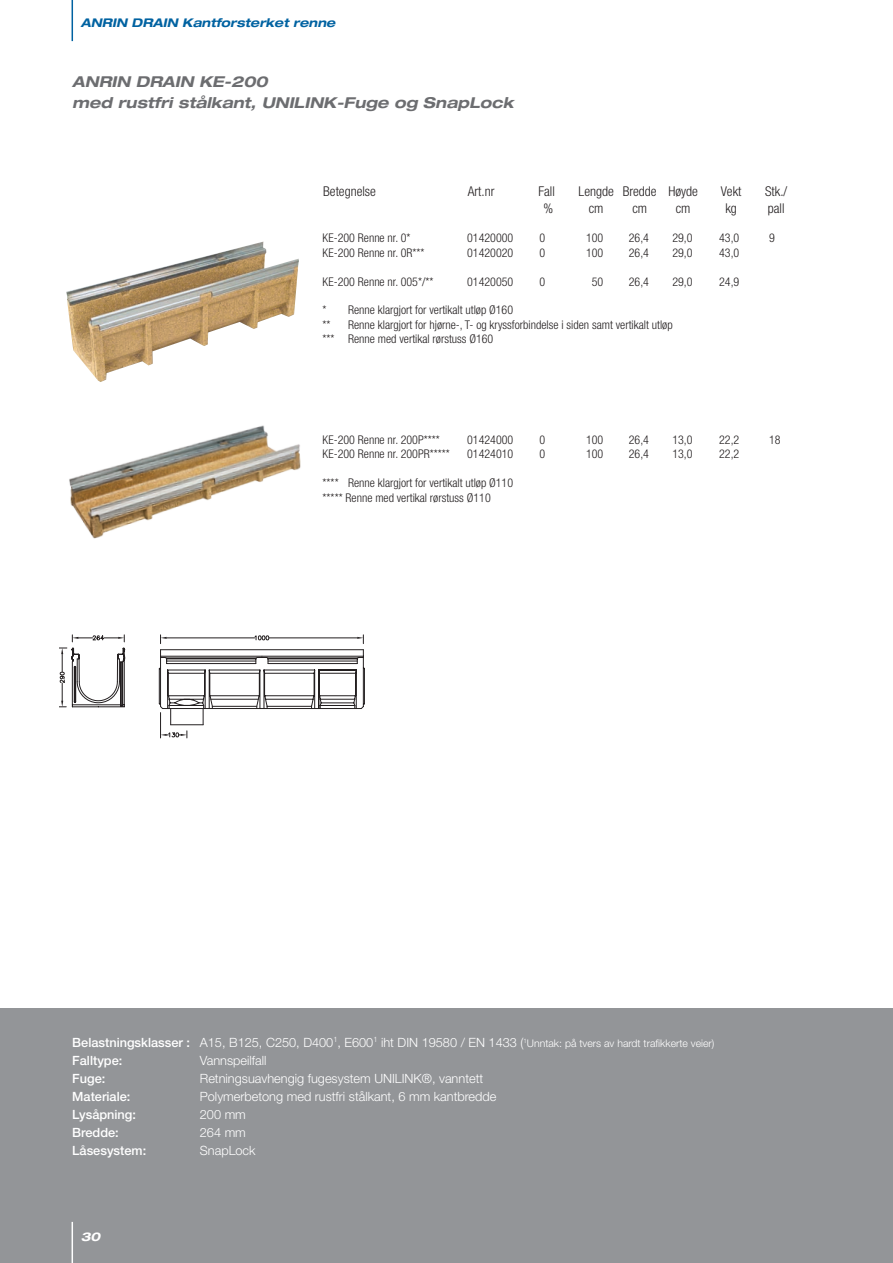
<style>
.page{position:relative;width:893px;height:1263px;background:#fff}
.page>*{position:absolute;margin:0;border:0;box-sizing:border-box;transform-origin:0 0}
.Seitenüberschrift_li{font:italic 700 expanded 15px "Helvetica Neue LT Pro";color:#6c6d70}
.t1{font:300 condensed 13.5px "Helvetica Neue LT Std";color:#231f20}
.t2{font:300 12.75px "Helvetica Neue LT Pro";color:#fff}
.t3{font:500 12.75px "Helvetica Neue LT Pro";color:#fff}
.t4{font:300 condensed 12px "Helvetica Neue LT Pro";color:#231f20}
.Kapitelüberschrift{font:italic 700 expanded 12px "Helvetica Neue LT Pro";color:#0062a1}
.t5{font:italic 700 expanded 12px "Helvetica Neue LT Pro";color:#fff}
.s1{font-weight:500}
.s2{font-size:10.5px}
</style>
<div class="page">
<div style="left:0;top:1008px;width:893px;height:255px;background:#939598"></div>
<hr style="left:72px;top:1222px;width:1px;height:41px;background:#fff">
<hr style="left:72px;top:0;width:1px;height:41px;background:#0062a1">
<svg style="left:59px;top:635px;width:306px;height:103px"></svg>
<img style="left:66px;top:242px;width:233px;height:140px">
<img style="left:69px;top:425px;width:232px;height:114px">
<p class="Kapitelüberschrift" style="left:81px;top:15px;width:256px">ANRIN DRAIN Kantforsterket renne</p>
<p class="Seitenüberschrift_li" style="left:72px;top:72px;width:197px">ANRIN DRAIN KE-200</p>
<p class="Seitenüberschrift_li" style="left:72px;top:93px;width:443px">med rustfri stålkant, UNILINK-Fuge og SnapLock</p>
<p class="t1" style="left:323px;top:184px;width:54px">Betegnelse</p>
<p class="t1" style="left:468px;top:184px;width:28px">Art.nr</p>
<p class="t1" style="left:538px;top:184px;width:18px">Fall</p>
<p class="t1" style="left:579px;top:184px;width:121px">Lengde Bredde Høyde</p>
<p class="t1" style="left:721px;top:184px;width:22px">Vekt</p>
<p class="t1" style="left:765px;top:184px;width:24px">Stk./</p>
<p class="t1" style="left:543px;top:200px;width:11px">%</p>
<p class="t1" style="left:589px;top:200px;width:16px">cm</p>
<p class="t1" style="left:632px;top:200px;width:16px">cm</p>
<p class="t1" style="left:676px;top:200px;width:16px">cm</p>
<p class="t1" style="left:725px;top:200px;width:13px">kg</p>
<p class="t1" style="left:768px;top:200px;width:18px">pall</p>
<p class="t4" style="left:323px;top:231px;width:89px">KE-200 Renne nr. 0*</p>
<p class="t4" style="left:467px;top:231px;width:48px">01420000</p>
<p class="t4" style="left:539px;top:231px;width:7px">0</p>
<p class="t4" style="left:586px;top:231px;width:19px">100</p>
<p class="t4" style="left:629px;top:231px;width:22px">26,4</p>
<p class="t4" style="left:672px;top:231px;width:22px">29,0</p>
<p class="t4" style="left:719px;top:231px;width:22px">43,0</p>
<p class="t4" style="left:769px;top:231px;width:7px">9</p>
<p class="t4" style="left:323px;top:246px;width:103px">KE-200 Renne nr. 0R***</p>
<p class="t4" style="left:467px;top:246px;width:48px">01420020</p>
<p class="t4" style="left:539px;top:246px;width:7px">0</p>
<p class="t4" style="left:586px;top:246px;width:19px">100</p>
<p class="t4" style="left:629px;top:246px;width:22px">26,4</p>
<p class="t4" style="left:672px;top:246px;width:22px">29,0</p>
<p class="t4" style="left:719px;top:246px;width:22px">43,0</p>
<p class="t4" style="left:323px;top:275px;width:112px">KE-200 Renne nr. 005*/**</p>
<p class="t4" style="left:467px;top:275px;width:48px">01420050</p>
<p class="t4" style="left:539px;top:275px;width:7px">0</p>
<p class="t4" style="left:592px;top:275px;width:13px">50</p>
<p class="t4" style="left:629px;top:275px;width:22px">26,4</p>
<p class="t4" style="left:672px;top:275px;width:22px">29,0</p>
<p class="t4" style="left:719px;top:275px;width:22px">24,9</p>
<p class="t4" style="left:323px;top:303px;width:192px">* Renne klargjort for vertikalt utløp Ø160</p>
<p class="t4" style="left:323px;top:318px;width:10px">**</p>
<p class="t4" style="left:348px;top:318px;width:326px">Renne klargjort for hjørne-, T- og kryssforbindelse i siden samt vertikalt utløp</p>
<p class="t4" style="left:323px;top:332px;width:172px">*** Renne med vertikal rørstuss Ø160</p>
<p class="t4" style="left:323px;top:433px;width:119px">KE-200 Renne nr. 200P****</p>
<p class="t4" style="left:467px;top:433px;width:48px">01424000</p>
<p class="t4" style="left:539px;top:433px;width:7px">0</p>
<p class="t4" style="left:586px;top:433px;width:19px">100</p>
<p class="t4" style="left:629px;top:433px;width:22px">26,4</p>
<p class="t4" style="left:672px;top:433px;width:22px">13,0</p>
<p class="t4" style="left:719px;top:433px;width:22px">22,2</p>
<p class="t4" style="left:769px;top:433px;width:13px">18</p>
<p class="t4" style="left:323px;top:447px;width:129px">KE-200 Renne nr. 200PR*****</p>
<p class="t4" style="left:467px;top:447px;width:48px">01424010</p>
<p class="t4" style="left:539px;top:447px;width:7px">0</p>
<p class="t4" style="left:586px;top:447px;width:19px">100</p>
<p class="t4" style="left:629px;top:447px;width:22px">26,4</p>
<p class="t4" style="left:672px;top:447px;width:22px">13,0</p>
<p class="t4" style="left:719px;top:447px;width:22px">22,2</p>
<p class="t4" style="left:323px;top:476px;width:192px">**** Renne klargjort for vertikalt utløp Ø110</p>
<p class="t4" style="left:323px;top:491px;width:170px">***** Renne med vertikal rørstuss Ø110</p>
<p class="t2" style="left:72px;top:1034px;width:644px"><span class="s1">Belastningsklasser :</span> A15, B125, C250, D400<sup>1</sup>, E600<sup>1</sup> iht DIN 19580 / EN 1433 (<sup>1</sup><span class="s2">Unntak: på tvers av hardt trafikkerte veier)</span></p>
<p class="t3" style="left:72px;top:1052px;width:52px">Falltype:</p>
<p class="t2" style="left:200px;top:1052px;width:68px">Vannspeilfall</p>
<p class="t3" style="left:72px;top:1070px;width:35px">Fuge:</p>
<p class="t2" style="left:200px;top:1070px;width:285px">Retningsuavhengig fugesystem UNILINK®, vanntett</p>
<p class="t3" style="left:72px;top:1088px;width:60px">Materiale:</p>
<p class="t2" style="left:200px;top:1088px;width:298px">Polymerbetong med rustfri stålkant, 6 mm kantbredde</p>
<p class="t3" style="left:72px;top:1106px;width:65px">Lysåpning:</p>
<p class="t2" style="left:200px;top:1106px;width:48px">200 mm</p>
<p class="t3" style="left:72px;top:1124px;width:48px">Bredde:</p>
<p class="t2" style="left:200px;top:1124px;width:48px">264 mm</p>
<p class="t3" style="left:72px;top:1142px;width:75px">Låsesystem:</p>
<p class="t2" style="left:200px;top:1142px;width:57px">SnapLock</p>
<p class="t5" style="left:81px;top:1229px;width:21px">30</p>
</div>
